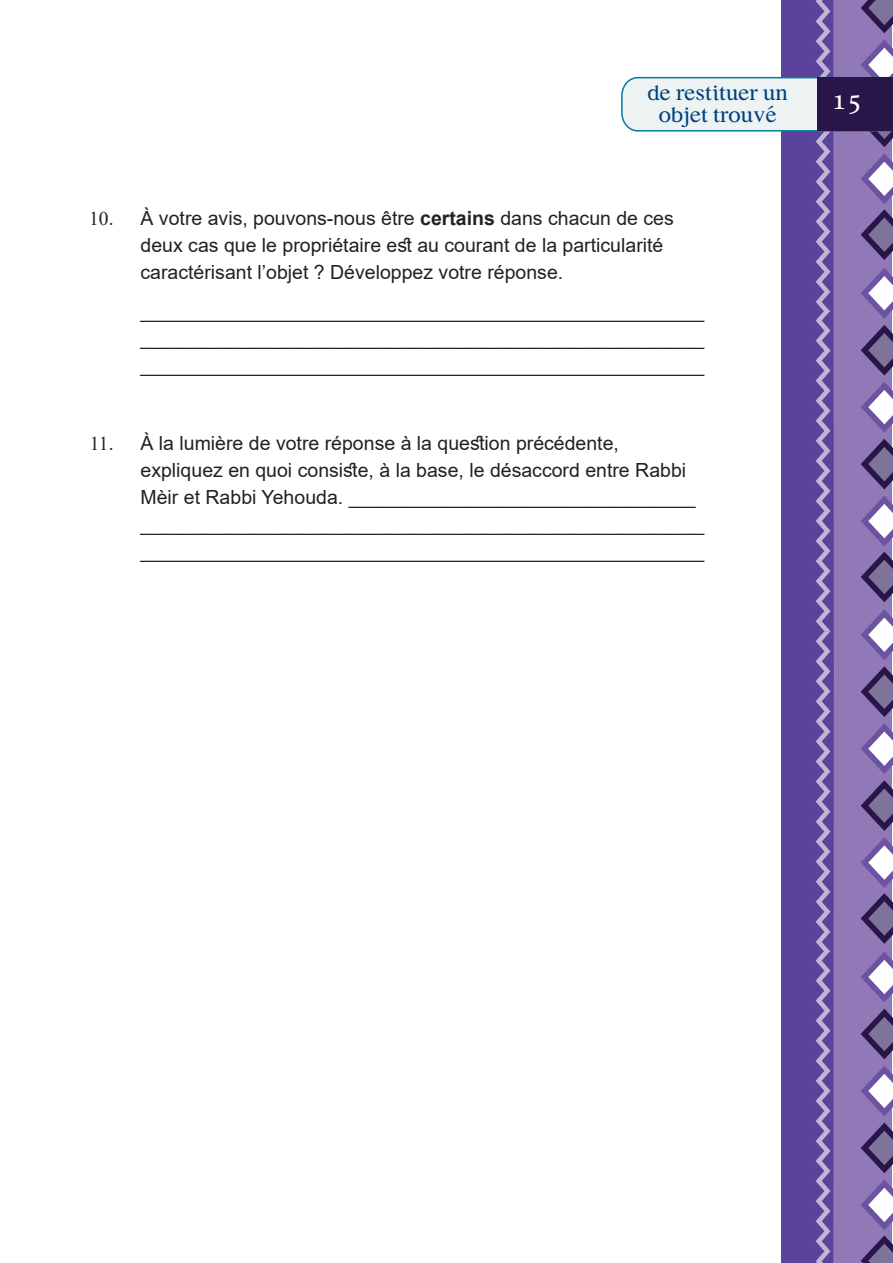
<style>
.page{position:relative;width:893px;height:1263px;background:#fff}
.page>*{position:absolute;margin:0;border:0;box-sizing:border-box;transform-origin:0 0}
.t1{font:30px "Adobe Hebrew";color:#fff}
.t2{font:24px/22.5px "Fb Eleganti Pro";color:#004082;text-align:center}
.List_Paragraph{font:19.5px/27px "Arial";color:#222}
.s1{font-family:"Times New Roman"}
.s2{font-weight:700}
</style>
<div class="page">
<svg style="left:621px;top:0;width:272px;height:1263px"></svg>
<div style="left:817px;top:78px;width:76px;height:53px;background:#281649"></div>
<p class="t2" style="left:648px;top:83px;width:142px">de restituer un objet trouvé</p>
<p class="List_Paragraph" style="left:141px;top:205px;width:535px;text-indent:-51px"><span class="s1">10.</span> À votre avis, pouvons-nous être <span class="s2">certains</span> dans chacun de ces deux cas que le propriétaire est au courant de la particularité caractérisant l’objet ? Développez votre réponse.</p>
<p class="List_Paragraph" style="left:141px;top:298px;width:565px;text-align:justify">____________________________________________________ ____________________________________________________ ____________________________________________________</p>
<p class="List_Paragraph" style="left:141px;top:430px;width:565px;text-indent:-51px"><span class="s1">11.</span> À la lumière de votre réponse à la question précédente, expliquez en quoi consiste, à la base, le désaccord entre Rabbi Mèir et Rabbi Yehouda. ________________________________ ____________________________________________________ ____________________________________________________</p>
<h1 class="t1" style="left:832px;top:81px;width:32px">15</h1>
</div>
